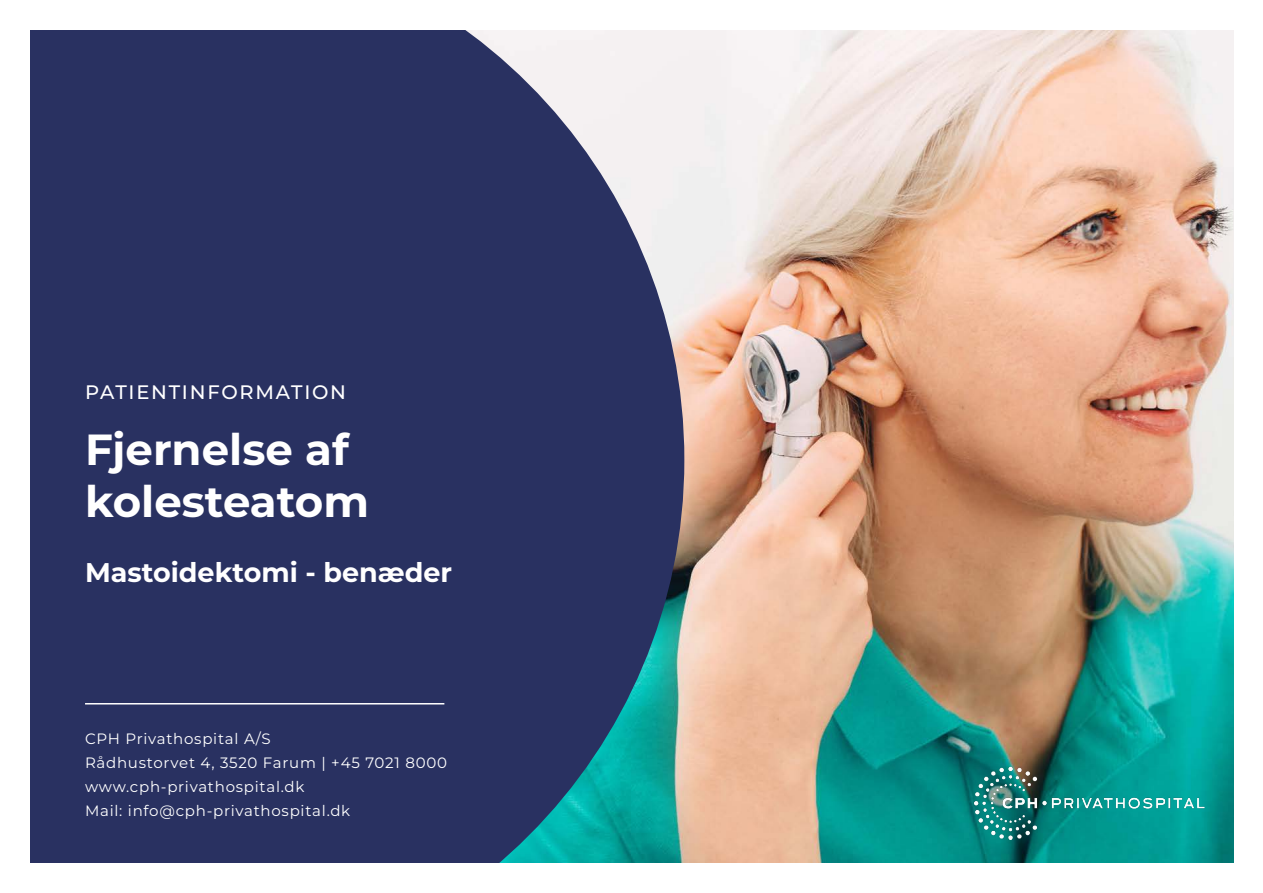
<style>
.page{position:relative;width:1263px;height:893px;background:#fff}
.page>*{position:absolute;margin:0;border:0;box-sizing:border-box;transform-origin:0 0}
.t1{font:700 43.5px/52.2px "Montserrat";color:#fff}
.t2{font:700 27px "Montserrat";color:#fff}
.t3{font:500 19.5px "Montserrat";letter-spacing:.09em;color:#fff}
.t4{font:15px/24px "Montserrat";letter-spacing:.05em;color:#fff}
</style>
<div class="page">
<img style="left:684px;top:30px;width:550px;height:833px">
<svg style="left:30px;top:30px;width:654px;height:833px;background:#32406b"></svg>
<hr style="left:85px;top:703px;width:359px;height:1px;background:#fff">
<img style="left:974px;top:766px;width:231px;height:74px">
<h3 class="t3" style="left:85px;top:379px;width:263px">PATIENTINFORMATION</h3>
<h1 class="t1" style="left:85px;top:421px;width:285px">Fjernelse af kolesteatom</h1>
<h2 class="t2" style="left:85px;top:553px;width:369px">Mastoidektomi - benæder</h2>
<p class="t4" style="left:85px;top:726px;width:363px">CPH Privathospital A/S<br>Rådhustorvet 4, 3520 Farum | +45 7021 8000 www.cph-privathospital.dk<br>Mail: info@cph-privathospital.dk</p>
</div>
